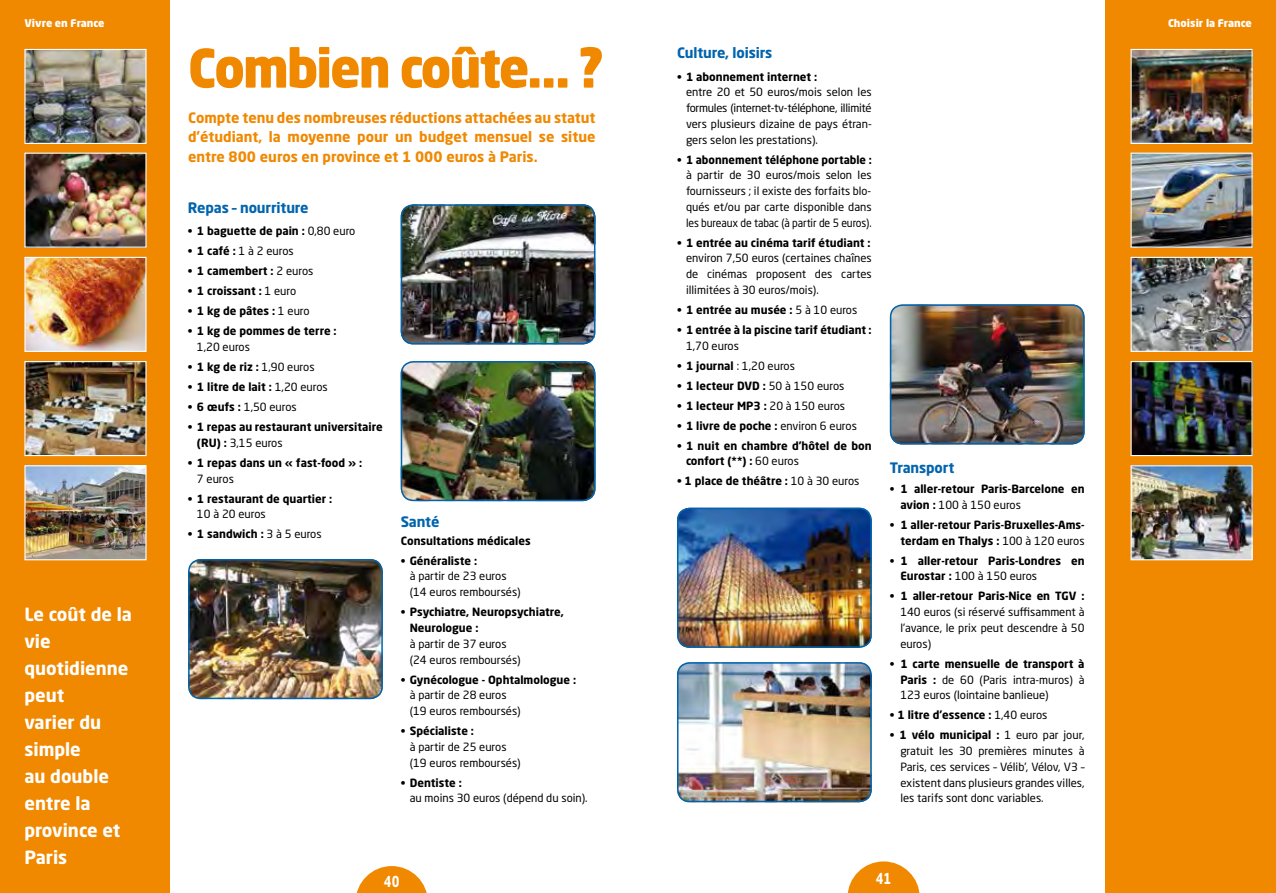
<style>
.page{position:relative;width:1276px;height:893px;background:#fff}
.page>*{position:absolute;margin:0;border:0;box-sizing:border-box;transform-origin:0 0}
.t1{font:900 52.5px "Neo Sans Pro";letter-spacing:-.04em;color:#f08800}
.t2{font:700 18px/27px "Neo Sans Pro";color:#fff}
.t3{font:700 15px "Neo Sans Pro";color:#fff;scale:.8 1}
.t4{font:700 14.25px/19.5px "Neo Sans Pro";color:#f08800;text-align:justify}
.t5{font:700 14.25px "Neo Sans Pro";letter-spacing:-.01em;color:#0064ad}
.t6{font:11.25px/15.8px "Neo Sans Pro";color:#000;text-align:justify}
.t7{font:700 11.25px/15.8px "Neo Sans Pro";color:#000}
.t8{font:900 10.5px "Neo Sans Pro";color:#fff}
.s1{font-weight:400}
.s2{font-weight:700}
</style>
<div class="page">
<div style="left:0;top:0;width:170px;height:893px;background:#f08800"></div>
<img style="left:26px;top:467px;width:119px;height:91px">
<div style="left:24px;top:465px;width:123px;height:95px;border:1px solid #fff"></div>
<img style="left:26px;top:363px;width:119px;height:91px">
<div style="left:24px;top:361px;width:123px;height:95px;border:1px solid #fff"></div>
<img style="left:26px;top:259px;width:119px;height:91px">
<div style="left:24px;top:257px;width:123px;height:95px;border:1px solid #fff"></div>
<img style="left:26px;top:155px;width:119px;height:91px">
<div style="left:24px;top:153px;width:123px;height:95px;border:1px solid #fff"></div>
<img style="left:26px;top:51px;width:119px;height:91px">
<div style="left:24px;top:49px;width:123px;height:95px;border:1px solid #fff"></div>
<svg style="left:356px;top:866px;width:71px;height:27px"></svg>
<svg style="left:847px;top:861px;width:72px;height:32px"></svg>
<div style="left:1106px;top:0;width:170px;height:893px;background:#f08800"></div>
<img style="left:1132px;top:467px;width:118px;height:91px">
<div style="left:1130px;top:465px;width:122px;height:95px;border:1px solid #fff"></div>
<img style="left:1132px;top:363px;width:118px;height:91px">
<div style="left:1130px;top:361px;width:122px;height:95px;border:1px solid #fff"></div>
<img style="left:1132px;top:259px;width:118px;height:91px">
<div style="left:1130px;top:257px;width:122px;height:95px;border:1px solid #fff"></div>
<img style="left:1132px;top:155px;width:118px;height:91px">
<div style="left:1130px;top:153px;width:122px;height:95px;border:1px solid #fff"></div>
<img style="left:1132px;top:51px;width:118px;height:91px">
<div style="left:1130px;top:49px;width:122px;height:95px;border:1px solid #fff"></div>
<img style="left:188px;top:559px;width:195px;height:140px">
<div style="left:188px;top:559px;width:195px;height:140px;border:2px solid #0064ad;border-radius:12px"></div>
<img style="left:890px;top:304px;width:194px;height:140px">
<div style="left:890px;top:304px;width:194px;height:140px;border:2px solid #0064ad;border-radius:12px"></div>
<img style="left:401px;top:204px;width:194px;height:140px">
<div style="left:401px;top:204px;width:194px;height:140px;border:2px solid #0064ad;border-radius:12px"></div>
<img style="left:401px;top:361px;width:194px;height:140px">
<div style="left:401px;top:361px;width:194px;height:140px;border:2px solid #0064ad;border-radius:12px"></div>
<img style="left:677px;top:508px;width:194px;height:140px">
<div style="left:677px;top:508px;width:194px;height:140px;border:2px solid #0064ad;border-radius:12px"></div>
<img style="left:677px;top:662px;width:194px;height:140px">
<div style="left:677px;top:662px;width:194px;height:140px;border:2px solid #0064ad;border-radius:12px"></div>
<p class="t8" style="left:24px;top:16px;width:82px">Vivre en France</p>
<h2 class="t2" style="left:24px;top:600px;width:109px">Le coût de la vie quotidienne peut<br>varier du simple<br>au double entre la province et<br>Paris</h2>
<h1 class="t1" style="left:188px;top:34px;width:417px">Combien coûte… ?</h1>
<p class="t4" style="left:188px;top:107px;width:409px">Compte tenu des nombreuses réductions attachées au statut d’étudiant, la moyenne pour un budget mensuel se situe entre 800 euros en province et 1 000 euros à Paris.</p>
<p class="t5" style="left:188px;top:199px;width:122px">Repas – nourriture</p>
<p class="t7" style="left:188px;top:223px;width:169px">• 1 baguette de pain : <span class="s1">0,80 euro</span></p>
<p class="t6" style="left:188px;top:243px;width:107px"><span class="s2">• 1 café :</span> 1 à 2 euros</p>
<p class="t7" style="left:188px;top:263px;width:127px">• 1 camembert : <span class="s1">2 euros</span></p>
<p class="t7" style="left:188px;top:283px;width:110px">• 1 croissant : <span class="s1">1 euro</span></p>
<p class="t7" style="left:188px;top:303px;width:123px">• 1 kg de pâtes : <span class="s1">1 euro</span></p>
<p class="t7" style="left:188px;top:323px;width:150px">• 1 kg de pommes de terre :</p>
<p class="t6" style="left:197px;top:339px;width:54px">1,20 euros</p>
<p class="t7" style="left:188px;top:359px;width:128px">• 1 kg de riz : <span class="s1">1,90 euros</span></p>
<p class="t7" style="left:188px;top:379px;width:141px">• 1 litre de lait : <span class="s1">1,20 euros</span></p>
<p class="t6" style="left:188px;top:399px;width:110px"><span class="s2">• 6 œufs :</span> 1,50 euros</p>
<p class="t7" style="left:197px;top:419px;width:187px;text-indent:-9px">• 1 repas au restaurant universitaire (RU) : <span class="s1">3,15 euros</span></p>
<p class="t7" style="left:188px;top:454px;width:176px">• 1 repas dans un « fast-food » :</p>
<p class="t6" style="left:197px;top:470px;width:38px">7 euros</p>
<p class="t7" style="left:188px;top:490px;width:146px">• 1 restaurant de quartier :</p>
<p class="t6" style="left:197px;top:506px;width:70px">10 à 20 euros</p>
<p class="t7" style="left:188px;top:526px;width:135px">• 1 sandwich : <span class="s1">3 à 5 euros</span></p>
<p class="t5" style="left:401px;top:512px;width:40px">Santé</p>
<p class="t7" style="left:401px;top:532px;width:132px">Consultations médicales</p>
<p class="t7" style="left:401px;top:552px;width:78px">• Généraliste :</p>
<p class="t6" style="left:410px;top:568px;width:112px">à partir de 23 euros (14 euros remboursés)</p>
<p class="t7" style="left:410px;top:604px;width:156px;text-indent:-9px">• Psychiatre, Neuropsychiatre,<br>Neurologue :</p>
<p class="t6" style="left:410px;top:636px;width:112px">à partir de 37 euros (24 euros remboursés)</p>
<p class="t7" style="left:401px;top:671px;width:177px">• Gynécologue - Ophtalmologue :</p>
<p class="t6" style="left:410px;top:687px;width:112px">à partir de 28 euros (19 euros remboursés)</p>
<p class="t7" style="left:401px;top:723px;width:75px">• Spécialiste :</p>
<p class="t6" style="left:410px;top:739px;width:112px">à partir de 25 euros (19 euros remboursés)</p>
<p class="t7" style="left:401px;top:774px;width:63px">• Dentiste :</p>
<p class="t6" style="left:410px;top:790px;width:179px">au moins 30 euros (dépend du soin).</p>
<h3 class="t3" style="left:384px;top:871px;width:21px">40</h3>
<p class="t5" style="left:677px;top:44px;width:97px">Culture, loisirs</p>
<p class="t7" style="left:677px;top:68px;width:142px">• 1 abonnement internet :</p>
<p class="t6" style="left:686px;top:84px;width:187px">entre 20 et 50 euros/mois selon les formules (internet-tv-téléphone, illimité vers plusieurs dizaine de pays étran&shy;gers selon les prestations).</p>
<p class="t7" style="left:677px;top:151px;width:196px">• 1 abonnement téléphone portable :</p>
<p class="t6" style="left:686px;top:167px;width:187px">à partir de 30 euros/mois selon les fournisseurs ; il existe des forfaits blo&shy;qués et/ou par carte disponible dans les bureaux de tabac (à partir de 5 euros).</p>
<p class="t7" style="left:677px;top:234px;width:195px">• 1 entrée au cinéma tarif étudiant :</p>
<p class="t6" style="left:686px;top:250px;width:187px">environ 7,50 euros (certaines chaînes de cinémas proposent des cartes illimitées à 30 euros/mois).</p>
<p class="t7" style="left:677px;top:301px;width:182px">• 1 entrée au musée : <span class="s1">5 à 10 euros</span></p>
<p class="t7" style="left:677px;top:321px;width:196px">• 1 entrée à la piscine tarif étudiant :</p>
<p class="t6" style="left:686px;top:337px;width:54px">1,70 euros</p>
<p class="t6" style="left:677px;top:357px;width:119px"><span class="s2">• 1 journal</span> : 1,20 euros</p>
<p class="t7" style="left:677px;top:377px;width:169px">• 1 lecteur DVD : <span class="s1">50 à 150 euros</span></p>
<p class="t7" style="left:677px;top:397px;width:170px">• 1 lecteur MP3 : <span class="s1">20 à 150 euros</span></p>
<p class="t7" style="left:677px;top:417px;width:181px">• 1 livre de poche : <span class="s1">environ 6 euros</span></p>
<p class="t7" style="left:686px;top:437px;width:187px;text-indent:-9px">• 1 nuit en chambre d’hôtel de bon confort (**) : <span class="s1">60 euros</span></p>
<p class="t7" style="left:677px;top:473px;width:184px">• 1 place de théâtre : <span class="s1">10 à 30 euros</span></p>
<p class="t5" style="left:890px;top:459px;width:66px">Transport</p>
<p class="t7" style="left:900px;top:481px;width:186px;text-indent:-10px">• 1 aller-retour Paris-Barcelone en avion : <span class="s1">100 à 150 euros</span></p>
<p class="t7" style="left:890px;top:517px;width:196px;text-align:right">• 1 aller-retour Paris-Bruxelles-Ams&shy;terdam en Thalys : <span class="s1">100 à 120 euros</span></p>
<p class="t7" style="left:900px;top:552px;width:186px;text-indent:-10px">• 1 aller-retour Paris-Londres en<br>Eurostar : <span class="s1">100 à 150 euros</span></p>
<p class="t7" style="left:890px;top:588px;width:196px">• 1 aller-retour Paris-Nice en TGV :</p>
<p class="t6" style="left:900px;top:604px;width:186px">140 euros (si réservé suffisamment à l’avance, le prix peut descendre à 50 euros)</p>
<p class="t6" style="left:900px;top:656px;width:186px;text-indent:-10px"><span class="s2">• 1 carte mensuelle de transport à Paris :</span> de 60 (Paris intra-muros) à 123 euros (lointaine banlieue)</p>
<p class="t7" style="left:890px;top:707px;width:159px">• 1 litre d’essence : <span class="s1">1,40 euros</span></p>
<p class="t6" style="left:900px;top:727px;width:186px;text-indent:-10px"><span class="s2">• 1 vélo municipal :</span> 1 euro par jour, gratuit les 30 premières minutes à Paris, ces services – Vélib’, Vélov, V3 – existent dans plusieurs grandes villes, les tarifs sont donc variables.</p>
<h3 class="t3" style="left:876px;top:869px;width:21px">41</h3>
<p class="t8" style="left:1168px;top:16px;width:85px">Choisir la France</p>
</div>
